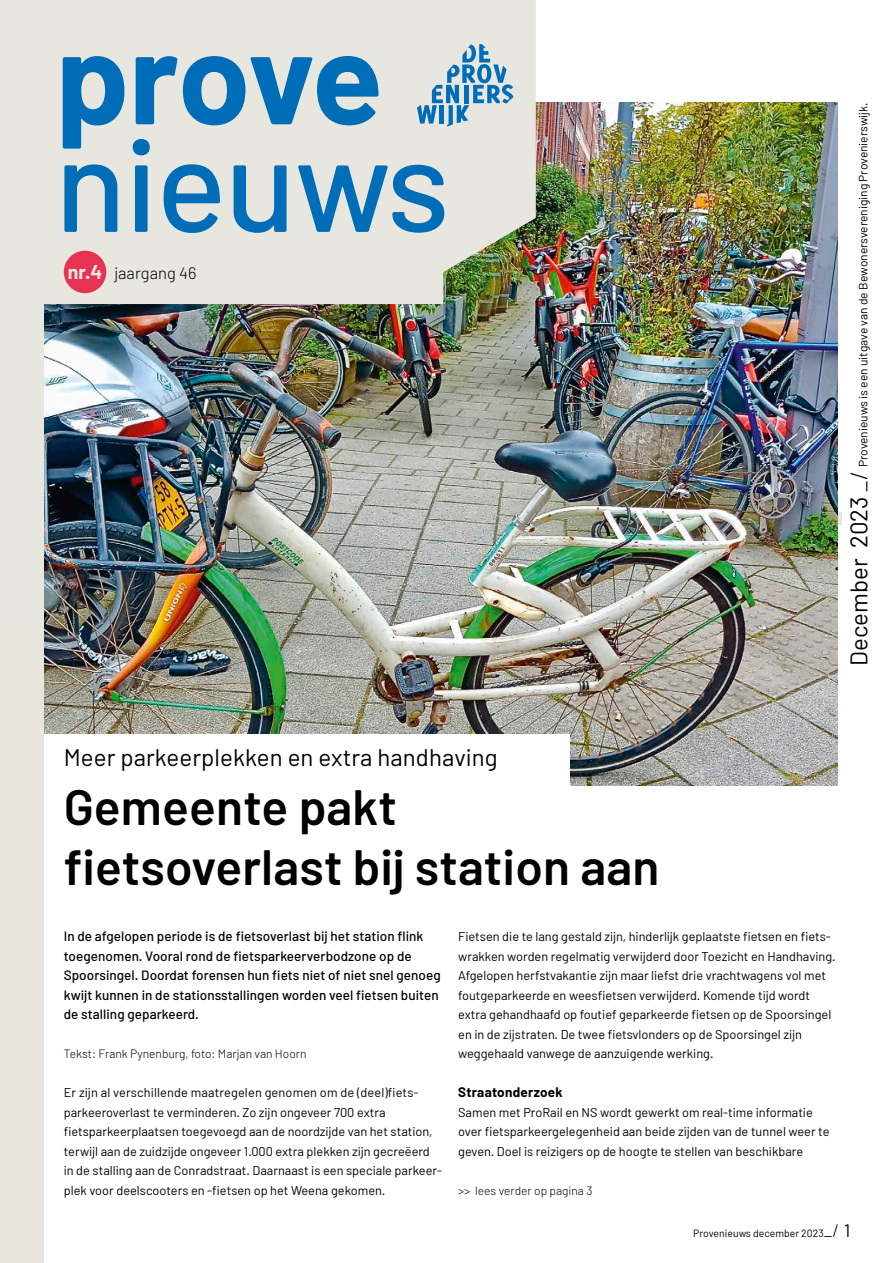
<style>
.page{position:relative;width:893px;height:1263px;background:#fff}
.page>*{position:absolute;margin:0;border:0;box-sizing:border-box;transform-origin:0 0}
.t1{font:500 130.65px "Barlow";letter-spacing:-.01em;color:#006db8}
.t2{font:700 130.65px "Barlow";letter-spacing:-.015em;color:#006db8}
.t3{font:600 49.5px/59.4px "Barlow";letter-spacing:.005em;color:#000}
.t4{font:24px "Barlow";letter-spacing:.005em;color:#000}
.t5{font:300 16.5px "Barlow";letter-spacing:.005em;color:#000}
.t6{font:500 13.5px/19.5px "Barlow";letter-spacing:.005em;color:#000}
.t7{font:700 13.5px "Barlow";letter-spacing:.02em;color:#000}
.t8{font:12.75px/19.5px "Barlow";color:#000}
.t9{font:12px "Barlow";color:#000}
.t10{font:300 12px "Barlow";color:#000}
.t11{font:10.5px "Barlow";color:#000}
.s1{font-weight:700;font-size:19.5px;color:#e9e7e0}
.s2{font-size:24px}
.s3{font-weight:300;font-size:24px}
.s4{font-weight:300;font-size:18px}
.s5{font-size:18px}
</style>
<div class="page">
<div style="left:0;top:512px;width:842px;height:751px;background:#e9e4dc"></div>
<div style="left:45px;top:525px;width:811px;height:738px;background:#fff"></div>
<div style="left:0;top:285px;width:286px;height:349px;background:#e8e7df"></div>
<img style="left:45px;top:102px;width:793px;height:683px">
<div style="left:45px;top:735px;width:525px;height:528px;background:#fff"></div>
<div style="left:0;top:0;width:536px;height:304px;background:#e8e7df"></div>
<div style="left:64px;top:251px;width:42px;height:42px;background:#e73353;border-radius:50%"></div>
<svg style="left:417px;top:44px;width:96px;height:84px;background:#a6c4d3"></svg>
<h1 class="t2" style="left:55px;top:-4px;width:329px">prove</h1>
<h1 class="t1" style="left:55px;top:104px;width:396px">nieuws</h1>
<p class="t5" style="left:68px;top:263px;width:130px"><span class="s1">nr.4</span> jaargang 46</p>
<p class="t9" style="left:856px;top:666px;width:565px;rotate:-90deg"><span class="s2">December 2023</span> <span class="s3">_/</span> Provenieuws is een uitgave van de Bewonersvereniging Provenierswijk.</p>
<h3 class="t4" style="left:64px;top:742px;width:435px">Meer parkeerplekken en extra handhaving</h3>
<h2 class="t3" style="left:64px;top:777px;width:597px">Gemeente pakt fietsoverlast bij station aan</h2>
<p class="t6" style="left:64px;top:926px;width:378px">In de afgelopen periode is de fietsoverlast bij het station flink toegenomen. Vooral rond de fietsparkeerverbodzone op de Spoorsingel. Doordat forensen hun fiets niet of niet snel genoeg kwijt kunnen in de stationsstallingen worden veel fietsen buiten de stalling geparkeerd.</p>
<p class="t10" style="left:64px;top:1047px;width:244px">Tekst: Frank Pynenburg, foto: Marjan van Hoorn</p>
<p class="t8" style="left:64px;top:1083px;width:380px">Er zijn al verschillende maatregelen genomen om de (deel)fiets&shy;parkeeroverlast te verminderen. Zo zijn ongeveer 700 extra fietsparkeerplaatsen toegevoegd aan de noordzijde van het station, terwijl aan de zuidzijde ongeveer 1.000 extra plekken zijn gecreëerd in de stalling aan de Conradstraat. Daarnaast is een speciale parkeer&shy;plek voor deelscooters en -fietsen op het Weena gekomen.</p>
<p class="t8" style="left:458px;top:927px;width:379px">Fietsen die te lang gestald zijn, hinderlijk geplaatste fietsen en fiets&shy;wrakken worden regelmatig verwijderd door Toezicht en Handhaving.<br>Afgelopen herfstvakantie zijn maar liefst drie vrachtwagens vol met foutgeparkeerde en weesfietsen verwijderd. Komende tijd wordt extra gehandhaafd op foutief geparkeerde fietsen op de Spoorsingel en in de zijstraten. De twee fietsvlonders op de Spoorsingel zijn weggehaald vanwege de aanzuigende werking.</p>
<p class="t7" style="left:458px;top:1084px;width:106px">Straatonderzoek</p>
<p class="t8" style="left:458px;top:1102px;width:373px">Samen met ProRail en NS wordt gewerkt om real-time informatie over fietsparkeergelegenheid aan beide zijden van de tunnel weer te geven. Doel is reizigers op de hoogte te stellen van beschikbare</p>
<p class="t10" style="left:458px;top:1183px;width:136px">&gt;&gt; lees verder op pagina 3</p>
<p class="t11" style="left:693px;top:1227px;width:159px">Provenieuws december 2023<span class="s4">_/</span> <span class="s5">1</span></p>
</div>
